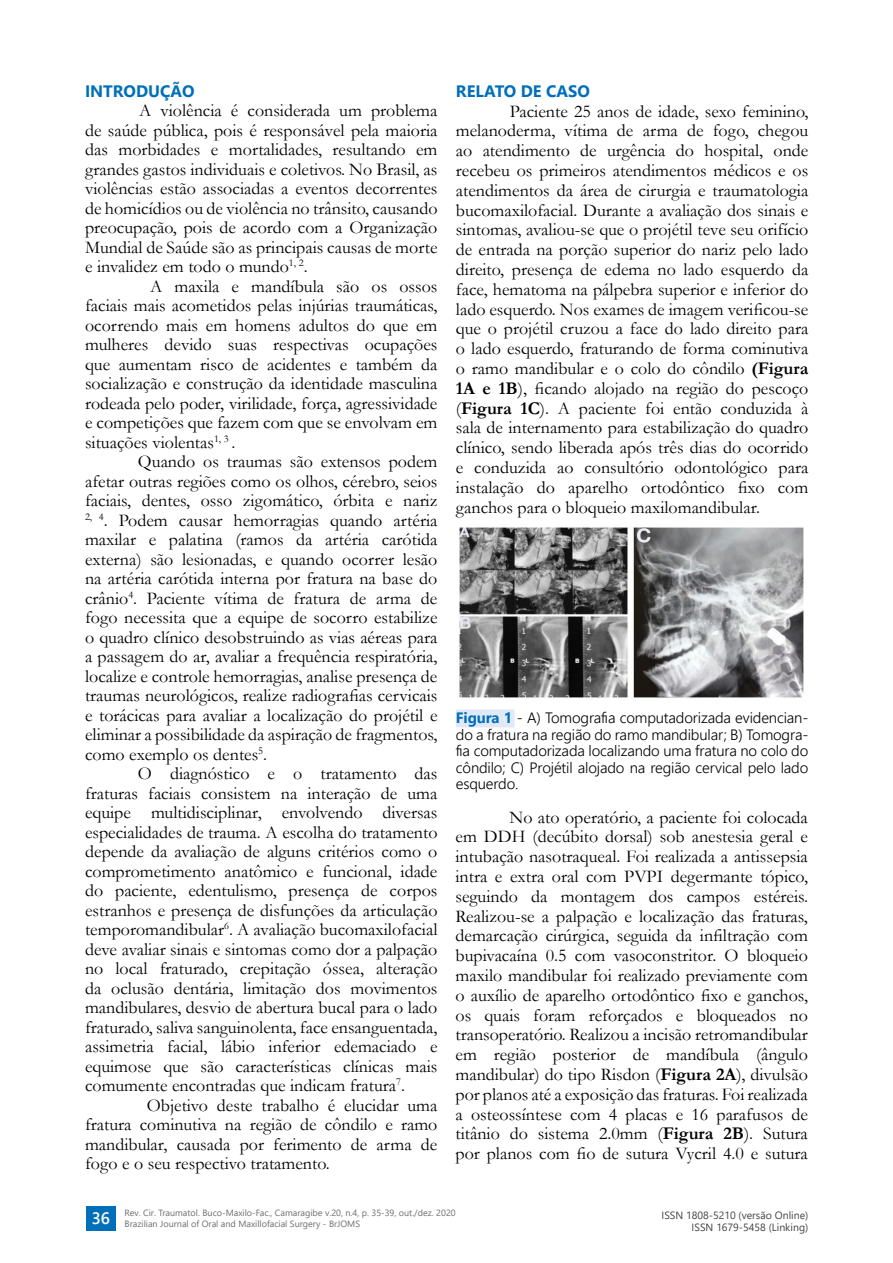
<style>
.page{position:relative;width:893px;height:1263px;background:#fff}
.page>*{position:absolute;margin:0;border:0;box-sizing:border-box;transform-origin:0 0}
.t1{font:18px/19.5px "Garamond";color:#000;text-align:justify}
.t2{font:700 16.5px "Segoe UI";color:#006fba}
.t3{font:600 16.5px "Segoe UI";color:#fff}
.t4{font:300 15px/16.5px "Segoe UI";letter-spacing:-.01em;color:#000;text-align:justify}
.t5{font:10.5px/12px "Segoe UI";color:#434343;text-align:right}
.t6{font:9px/10.8px "Segoe UI";color:#6c6d70}
.s1{font-weight:700}
.s2{font-weight:700;color:#006fba}
</style>
<div class="page">
<div style="left:86px;top:1206px;width:29px;height:25px;background:#006fba"></div>
<div style="left:456px;top:709px;width:58px;height:18px;background:#e1e9f6"></div>
<img style="left:459px;top:527px;width:345px;height:171px">
<p class="t2" style="left:85px;top:76px;width:111px">INTRODUÇÃO</p>
<p class="t1" style="left:85px;top:100px;width:354px;text-indent:54px">A violência é considerada um problema de saúde pública, pois é responsável pela maioria das morbidades e mortalidades, resultando em grandes gastos individuais e coletivos. No Brasil, as violências estão associadas a eventos decorrentes de homicídios ou de violência no trânsito, causando preocupação, pois de acordo com a Organização Mundial de Saúde são as principais causas de morte e invalidez em todo o mundo<sup>1,</sup> <sup>2</sup>.</p>
<p class="t1" style="left:85px;top:276px;width:354px;text-indent:65px">A maxila e mandíbula são os ossos faciais mais acometidos pelas injúrias traumáticas, ocorrendo mais em homens adultos do que em mulheres devido suas respectivas ocupações que aumentam risco de acidentes e também da socialização e construção da identidade masculina rodeada pelo poder, virilidade, força, agressividade e competições que fazem com que se envolvam em situações violentas<sup>1,</sup> <sup>3</sup> .</p>
<p class="t1" style="left:85px;top:451px;width:354px;text-indent:53px">Quando os traumas são extensos podem afetar outras regiões como os olhos, cérebro, seios faciais, dentes, osso zigomático, órbita e nariz <sup>2,</sup> <sup>4</sup>. Podem causar hemorragias quando artéria maxilar e palatina (ramos da artéria carótida externa) são lesionadas, e quando ocorrer lesão na artéria carótida interna por fratura na base do crânio<sup>4</sup>. Paciente vítima de fratura de arma de fogo necessita que a equipe de socorro estabilize o quadro clínico desobstruindo as vias aéreas para a passagem do ar, avaliar a frequência respiratória, localize e controle hemorragias, analise presença de traumas neurológicos, realize radiografias cervicais e torácicas para avaliar a localização do projétil e eliminar a possibilidade da aspiração de fragmentos, como exemplo os dentes<sup>5</sup>.</p>
<p class="t1" style="left:85px;top:763px;width:354px;text-indent:53px">O diagnóstico e o tratamento das fraturas faciais consistem na interação de uma equipe multidisciplinar, envolvendo diversas especialidades de trauma. A escolha do tratamento depende da avaliação de alguns critérios como o comprometimento anatômico e funcional, idade do paciente, edentulismo, presença de corpos estranhos e presença de disfunções da articulação temporomandibular<sup>6</sup>. A avaliação bucomaxilofacial deve avaliar sinais e sintomas como dor a palpação no local fraturado, crepitação óssea, alteração da oclusão dentária, limitação dos movimentos mandibulares, desvio de abertura bucal para o lado fraturado, saliva sanguinolenta, face ensanguentada, assimetria facial, lábio inferior edemaciado e equimose que são características clínicas mais comumente encontradas que indicam fratura<sup>7</sup>.</p>
<p class="t1" style="left:85px;top:1095px;width:354px;text-indent:62px">Objetivo deste trabalho é elucidar uma fratura cominutiva na região de côndilo e ramo mandibular, causada por ferimento de arma de fogo e o seu respectivo tratamento.</p>
<p class="t2" style="left:456px;top:76px;width:136px">RELATO DE CASO</p>
<p class="t1" style="left:456px;top:101px;width:354px;text-indent:54px">Paciente 25 anos de idade, sexo feminino, melanoderma, vítima de arma de fogo, chegou ao atendimento de urgência do hospital, onde recebeu os primeiros atendimentos médicos e os atendimentos da área de cirurgia e traumatologia bucomaxilofacial. Durante a avaliação dos sinais e sintomas, avaliou-se que o projétil teve seu orifício de entrada na porção superior do nariz pelo lado direito, presença de edema no lado esquerdo da face, hematoma na pálpebra superior e inferior do lado esquerdo. Nos exames de imagem verificou-se que o projétil cruzou a face do lado direito para o lado esquerdo, fraturando de forma cominutiva o ramo mandibular e o colo do côndilo <span class="s1">(Figura 1A e 1B</span>), ficando alojado na região do pescoço (<span class="s1">Figura 1C</span>). A paciente foi então conduzida à sala de internamento para estabilização do quadro clínico, sendo liberada após três dias do ocorrido e conduzida ao consultório odontológico para instalação do aparelho ortodôntico fixo com ganchos para o bloqueio maxilomandibular.</p>
<p class="t4" style="left:456px;top:708px;width:354px"><span class="s2">Figura 1</span> - A) Tomografia computadorizada evidencian&shy;do a fratura na região do ramo mandibular; B) Tomogra&shy;fia computadorizada localizando uma fratura no colo do côndilo; C) Projétil alojado na região cervical pelo lado esquerdo.</p>
<p class="t1" style="left:455px;top:806px;width:354px;text-indent:54px">No ato operatório, a paciente foi colocada em DDH (decúbito dorsal) sob anestesia geral e intubação nasotraqueal. Foi realizada a antissepsia intra e extra oral com PVPI degermante tópico, seguindo da montagem dos campos estéreis.<br>Realizou-se a palpação e localização das fraturas, demarcação cirúrgica, seguida da infiltração com bupivacaína 0.5 com vasoconstritor. O bloqueio maxilo mandibular foi realizado previamente com o auxílio de aparelho ortodôntico fixo e ganchos, os quais foram reforçados e bloqueados no transoperatório. Realizou a incisão retromandibular em região posterior de mandíbula (ângulo mandibular) do tipo Risdon (<span class="s1">Figura 2A</span>), divulsão por planos até a exposição das fraturas. Foi realizada a osteossíntese com 4 placas e 16 parafusos de titânio do sistema 2.0mm (<span class="s1">Figura 2B</span>). Sutura por planos com fio de sutura Vycril 4.0 e sutura</p>
<p class="t6" style="left:125px;top:1207px;width:333px">Rev. Cir. Traumatol. Buco-Maxilo-Fac., Camaragibe v.20, n.4, p. 35-39, out./dez. 2020<br>Brazilian Journal of Oral and Maxillofacial Surgery - BrJOMS</p>
<p class="t3" style="left:92px;top:1202px;width:20px">36</p>
<p class="t5" style="left:662px;top:1208px;width:148px">ISSN 1808-5210 (versão Online)<br>ISSN 1679-5458 (Linking)</p>
</div>
